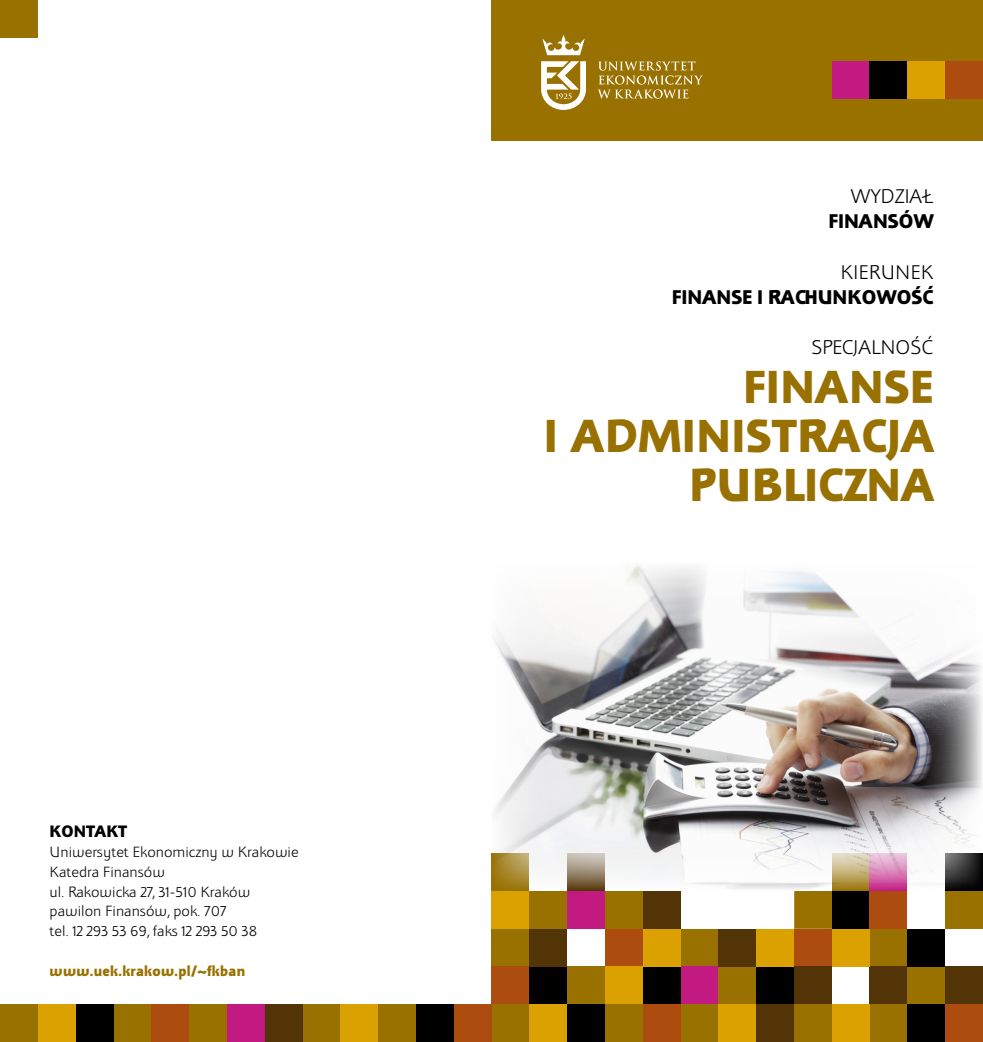
<style>
.page{position:relative;width:983px;height:1042px;background:#fff}
.page>*{position:absolute;margin:0;border:0;box-sizing:border-box;transform-origin:0 0}
.t1{font:700 49px/49px "Apolonia Nova OT";letter-spacing:.01em;color:#987100;text-align:right}
.t2{font:700 21px "Apolonia Nova OT";color:#000}
.t3{font:21px "Apolonia Nova Lekka OT";color:#000}
.t4{font:700 17.5px "Apolonia Nova OT";color:#000}
.t5{font:15.75px "Apolonia Nova Lekka OT";color:#000}
.t6{font:700 15.75px "Apolonia Nova OT";letter-spacing:.02em;color:#987100}
</style>
<div class="page">
<div style="left:491px;top:0;width:491px;height:140px;background:#987100"></div>
<div style="left:491px;top:853px;width:38px;height:38px;background:#9a7407"></div>
<div style="left:529px;top:891px;width:38px;height:37px;background:#987100"></div>
<div style="left:944px;top:891px;width:38px;height:37px;background:#987100"></div>
<div style="left:491px;top:928px;width:38px;height:38px;background:#987100"></div>
<div style="left:680px;top:928px;width:38px;height:38px;background:#987100"></div>
<div style="left:567px;top:966px;width:37px;height:38px;background:#987100"></div>
<div style="left:718px;top:966px;width:38px;height:38px;background:#987100"></div>
<div style="left:907px;top:966px;width:37px;height:38px;background:#987100"></div>
<div style="left:831px;top:853px;width:38px;height:38px;background:#987100"></div>
<div style="left:869px;top:928px;width:38px;height:38px;background:#987100"></div>
<div style="left:604px;top:891px;width:38px;height:37px;background:#987100"></div>
<div style="left:0;top:0;width:38px;height:38px;background:#987100"></div>
<div style="left:0;top:1004px;width:38px;height:38px;background:#987100"></div>
<div style="left:189px;top:1004px;width:38px;height:38px;background:#987100"></div>
<div style="left:378px;top:1004px;width:38px;height:38px;background:#987100"></div>
<div style="left:302px;top:1004px;width:38px;height:38px;background:#987100"></div>
<div style="left:113px;top:1004px;width:38px;height:38px;background:#987100"></div>
<div style="left:491px;top:1004px;width:38px;height:38px;background:#987100"></div>
<div style="left:680px;top:1004px;width:38px;height:38px;background:#987100"></div>
<div style="left:869px;top:1004px;width:38px;height:38px;background:#987100"></div>
<div style="left:793px;top:1004px;width:38px;height:38px;background:#987100"></div>
<div style="left:604px;top:1004px;width:38px;height:38px;background:#987100"></div>
<svg style="left:794px;top:891px;width:37px;height:37px"></svg>
<svg style="left:597px;top:61px;width:105px;height:38px"></svg>
<svg style="left:542px;top:35px;width:42px;height:20px"></svg>
<svg style="left:541px;top:61px;width:45px;height:49px"></svg>
<div style="left:680px;top:966px;width:38px;height:38px;background:#c31a81"></div>
<div style="left:869px;top:853px;width:38px;height:38px;background:#c31a81"></div>
<div style="left:567px;top:891px;width:37px;height:37px;background:#c31a81"></div>
<div style="left:831px;top:61px;width:38px;height:38px;background:#c31a81"></div>
<div style="left:227px;top:1004px;width:37px;height:38px;background:#c31a81"></div>
<div style="left:944px;top:853px;width:38px;height:38px;background:#000"></div>
<div style="left:831px;top:891px;width:38px;height:37px;background:#000"></div>
<div style="left:907px;top:928px;width:37px;height:38px;background:#000"></div>
<div style="left:529px;top:966px;width:38px;height:38px;background:#000"></div>
<div style="left:642px;top:966px;width:38px;height:38px;background:#000"></div>
<div style="left:869px;top:61px;width:38px;height:38px;background:#000"></div>
<div style="left:756px;top:966px;width:37px;height:38px;background:#000"></div>
<div style="left:76px;top:1004px;width:37px;height:38px;background:#000"></div>
<div style="left:416px;top:1004px;width:37px;height:38px;background:#000"></div>
<div style="left:567px;top:1004px;width:37px;height:38px;background:#000"></div>
<div style="left:907px;top:1004px;width:37px;height:38px;background:#000"></div>
<div style="left:869px;top:891px;width:38px;height:37px;background:#ac4d0f"></div>
<div style="left:793px;top:928px;width:38px;height:38px;background:#ac4d0f"></div>
<div style="left:491px;top:966px;width:38px;height:38px;background:#ac4d0f"></div>
<div style="left:604px;top:928px;width:38px;height:38px;background:#ac4d0f"></div>
<div style="left:944px;top:61px;width:38px;height:38px;background:#ac4d0f"></div>
<div style="left:151px;top:1004px;width:38px;height:38px;background:#ac4d0f"></div>
<div style="left:453px;top:1004px;width:38px;height:38px;background:#ac4d0f"></div>
<div style="left:642px;top:1004px;width:38px;height:38px;background:#ac4d0f"></div>
<div style="left:944px;top:1004px;width:38px;height:38px;background:#ac4d0f"></div>
<div style="left:793px;top:966px;width:38px;height:38px;background:#533406"></div>
<div style="left:642px;top:891px;width:38px;height:37px;background:#533406"></div>
<div style="left:944px;top:966px;width:38px;height:38px;background:#533406"></div>
<div style="left:718px;top:928px;width:38px;height:38px;background:#533406"></div>
<div style="left:869px;top:966px;width:38px;height:38px;background:#533406"></div>
<div style="left:567px;top:853px;width:37px;height:38px;background:#533406"></div>
<div style="left:529px;top:928px;width:38px;height:38px;background:#533406"></div>
<div style="left:264px;top:1004px;width:38px;height:38px;background:#533406"></div>
<div style="left:756px;top:1004px;width:37px;height:38px;background:#533406"></div>
<div style="left:491px;top:891px;width:38px;height:37px;background:#dba100"></div>
<div style="left:756px;top:928px;width:37px;height:38px;background:#dba100"></div>
<div style="left:831px;top:928px;width:38px;height:38px;background:#dba100"></div>
<div style="left:604px;top:966px;width:38px;height:38px;background:#dba100"></div>
<div style="left:642px;top:928px;width:38px;height:38px;background:#dba100"></div>
<div style="left:907px;top:61px;width:37px;height:38px;background:#dba100"></div>
<div style="left:38px;top:1004px;width:38px;height:38px;background:#dba100"></div>
<div style="left:340px;top:1004px;width:38px;height:38px;background:#dba100"></div>
<div style="left:718px;top:1004px;width:38px;height:38px;background:#dba100"></div>
<div style="left:529px;top:1004px;width:38px;height:38px;background:#dba100"></div>
<div style="left:831px;top:1004px;width:38px;height:38px;background:#dba100"></div>
<img style="left:493px;top:565px;width:489px;height:325px">
<p class="t4" style="left:50px;top:821px;width:79px">KONTAKT</p>
<p class="t5" style="left:50px;top:843px;width:250px">Uniwersytet Ekonomiczny w Krakowie</p>
<p class="t5" style="left:50px;top:863px;width:117px">Katedra Finansów</p>
<p class="t5" style="left:50px;top:883px;width:202px">ul. Rakowicka 27, 31-510 Kraków</p>
<p class="t5" style="left:50px;top:903px;width:178px">pawilon Finansów, pok. 707</p>
<p class="t5" style="left:50px;top:922px;width:209px">tel. 12 293 53 69, faks 12 293 50 38</p>
<p class="t6" style="left:50px;top:962px;width:197px">www.uek.krakow.pl/~fkban</p>
<p class="t3" style="left:850px;top:185px;width:84px">WYDZIAŁ</p>
<p class="t2" style="left:828px;top:210px;width:107px">FINANSÓW</p>
<p class="t3" style="left:840px;top:261px;width:94px">KIERUNEK</p>
<p class="t2" style="left:671px;top:285px;width:263px">FINANSE I RACHUNKOWOŚĆ</p>
<p class="t3" style="left:811px;top:336px;width:123px">SPECJALNOŚĆ</p>
<p class="t1" style="left:743px;top:364px;width:192px">FINANSE</p>
<p class="t1" style="left:543px;top:413px;width:392px">I ADMINISTRACJA<br>PUBLICZNA</p>
</div>
